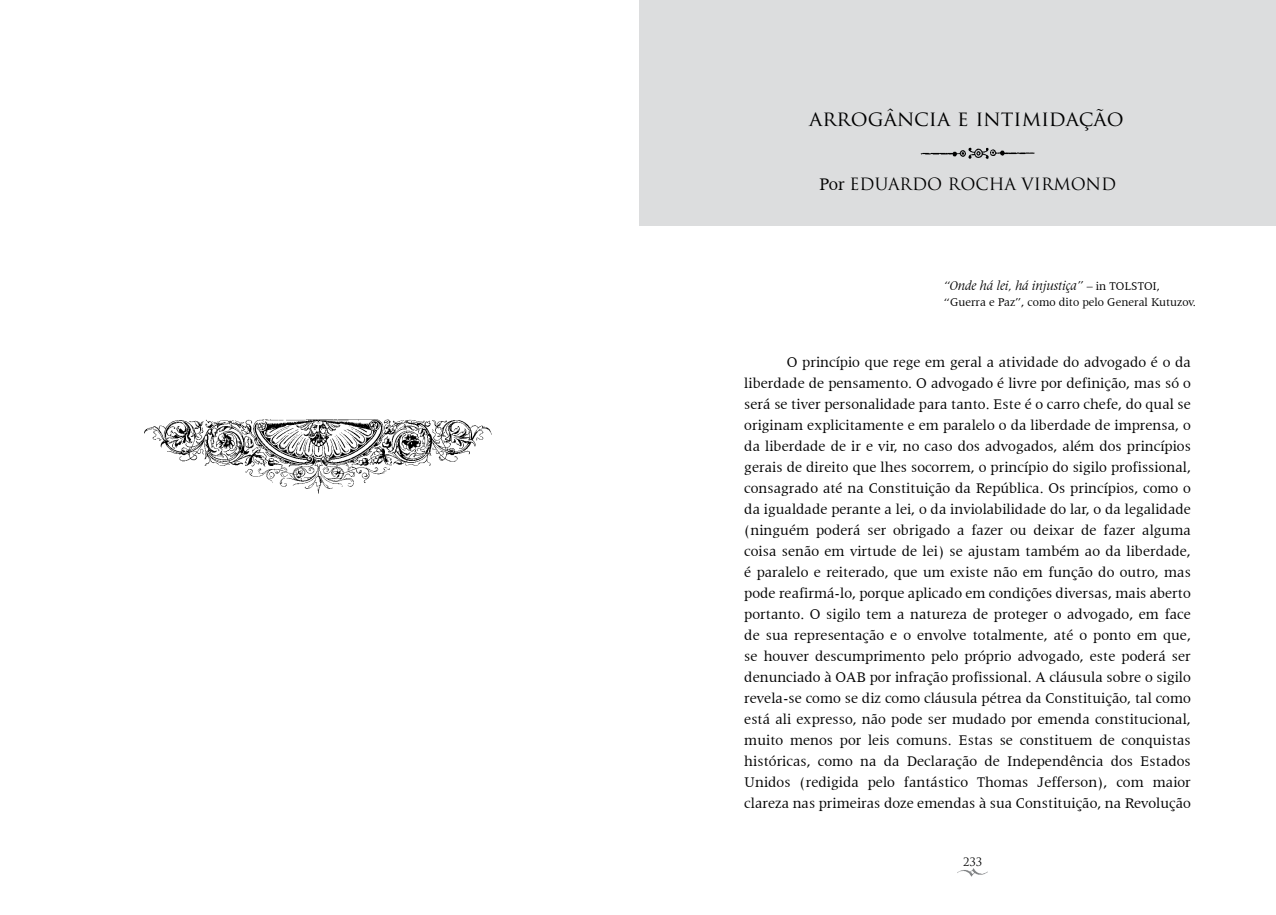
<style>
.page{position:relative;width:1276px;height:915px;background:#fff}
.page>*{position:absolute;margin:0;border:0;box-sizing:border-box;transform-origin:0 0}
.t1{font:21px "Trajan Pro";color:#000}
.t2{font:16.5px "Trajan Pro";color:#000}
.t3{font:15px/21px "Latin 725 BT";color:#000;text-align:justify}
.t4{font:italic 13.5px "Latin 725 BT";color:#000}
.t5{font:12px "Latin 725 BT";color:#000}
.t6{font:11.25px "Trajan Pro";color:#000}
.s1{font-family:"Latin 725 BT";font-size:18px}
.s2{font-style:normal;font-size:12px}
</style>
<div class="page">
<img style="left:958px;top:868px;width:29px;height:7px">
<div style="left:639px;top:0;width:637px;height:225px;background:#dcddde"></div>
<img style="left:920px;top:147px;width:115px;height:12px">
<img style="left:144px;top:419px;width:348px;height:75px">
<h1 class="t1" style="left:809px;top:105px;width:316px">arrogância e intimidação</h1>
<p class="t2" style="left:819px;top:174px;width:299px"><span class="s1">Por</span> EDUARDO ROCHA VIRMOND</p>
<p class="t4" style="left:944px;top:278px;width:217px">“Onde há lei, há injustiça” <span class="s2">– in TOLSTOI,</span></p>
<p class="t5" style="left:944px;top:295px;width:253px">“Guerra e Paz”, como dito pelo General Kutuzov.</p>
<p class="t3" style="left:744px;top:351px;width:448px;text-indent:43px">O princípio que rege em geral a atividade do advogado é o da liberdade de pensamento. O advogado é livre por definição, mas só o será se tiver personalidade para tanto. Este é o carro chefe, do qual se originam explicitamente e em paralelo o da liberdade de imprensa, o da liberdade de ir e vir, no caso dos advogados, além dos princípios gerais de direito que lhes socorrem, o princípio do sigilo profissional, consagrado até na Constituição da República. Os princípios, como o da igualdade perante a lei, o da inviolabilidade do lar, o da legalidade (ninguém poderá ser obrigado a fazer ou deixar de fazer alguma coisa senão em virtude de lei) se ajustam também ao da liberdade, é paralelo e reiterado, que um existe não em função do outro, mas pode reafirmá-lo, porque aplicado em condições diversas, mais aberto portanto. O sigilo tem a natureza de proteger o advogado, em face de sua representação e o envolve totalmente, até o ponto em que, se houver descumprimento pelo próprio advogado, este poderá ser denunciado à OAB por infração profissional. A cláusula sobre o sigilo revela-se como se diz como cláusula pétrea da Constituição, tal como está ali expresso, não pode ser mudado por emenda constitucional, muito menos por leis comuns. Estas se constituem de conquistas históricas, como na da Declaração de Independência dos Estados Unidos (redigida pelo fantástico Thomas Jefferson), com maior clareza nas primeiras doze emendas à sua Constituição, na Revolução</p>
<p class="t6" style="left:963px;top:854px;width:21px">233</p>
</div>
